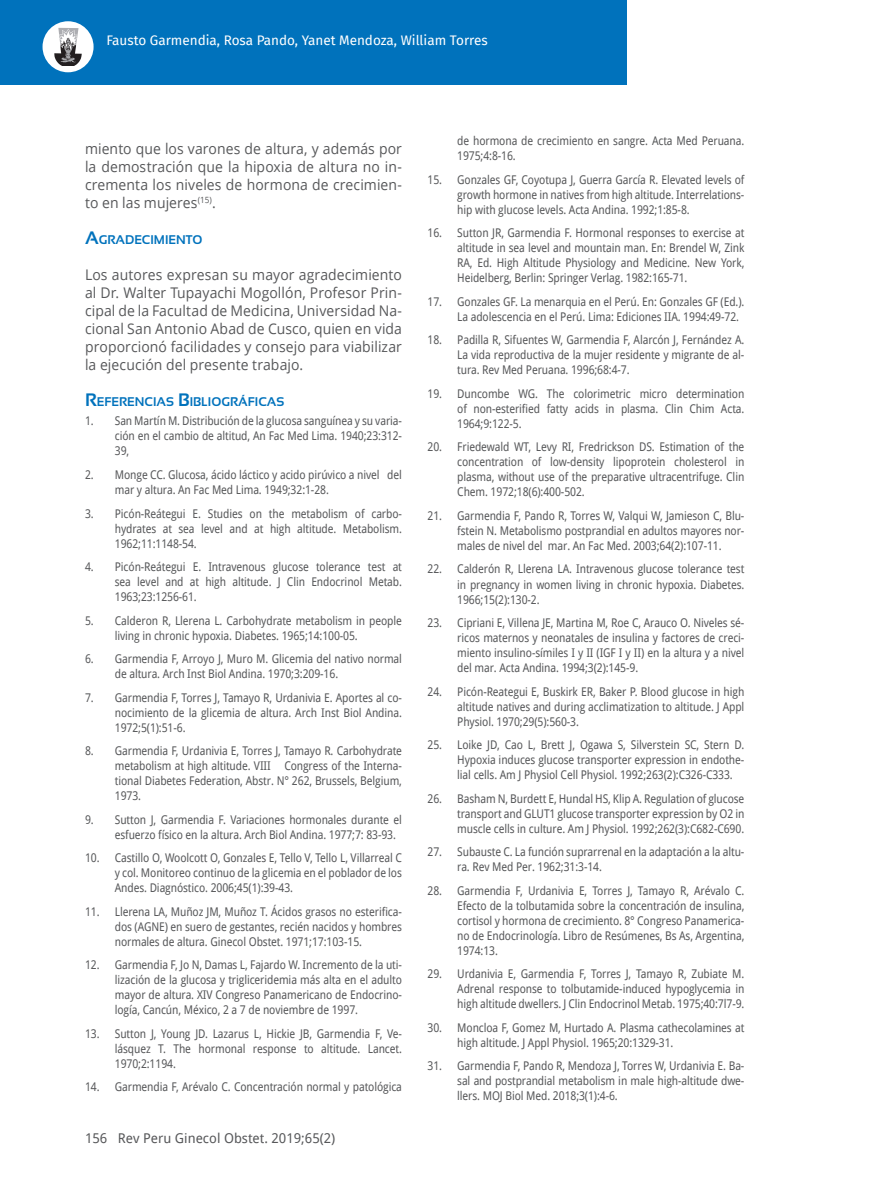
<style>
.page{position:relative;width:872px;height:1191px;background:#fff}
.page>*{position:absolute;margin:0;border:0;box-sizing:border-box;transform-origin:0 0}
.t1{font:14.7px/18px "Open Sans";letter-spacing:.005em;color:#57585a;text-align:justify;scale:.95 1}
.t2{font:13.5px "Fira Sans";color:#fff}
.t3{font:13.5px "Droid Sans";color:#57585a}
.t4{font:700 12.6px "Sansation";color:#0072bc}
.t5{font:12px/15px "Droid Sans";letter-spacing:-.01em;color:#57585a;text-align:justify;scale:.9 1}
.s1{font-size:18px}
</style>
<div class="page">
<div style="left:0;top:0;width:626px;height:85px;background:#0072bc"></div>
<div style="left:43px;top:21px;width:51px;height:51px;background:#fff;border-radius:50%"></div>
<svg style="left:54px;top:28px;width:28px;height:38px"></svg>
<p class="t2" style="left:106px;top:30px;width:383px">Fausto Garmendia, Rosa Pando, Yanet Mendoza, William Torres</p>
<p class="t1" style="left:85px;top:139px;width:335px">miento que los varones de altura, y además por la demostración que la hipoxia de altura no in&shy;crementa los niveles de hormona de crecimien&shy;to en las mujeres<sup>(15)</sup>.</p>
<p class="t4" style="left:85px;top:233px;width:119px"><span class="s1">A</span>GRADECIMI ENTO</p>
<p class="t1" style="left:85px;top:265px;width:335px">Los autores expresan su mayor agradecimiento al Dr. Walter Tupayachi Mogollón, Profesor Prin&shy;cipal de la Facultad de Medicina, Universidad Na&shy;cional San Antonio Abad de Cusco, quien en vida proporcionó facilidades y consejo para viabilizar la ejecución del presente trabajo.</p>
<p class="t4" style="left:85px;top:395px;width:201px"><span class="s1">R</span>EFERENCIAS <span class="s1">B</span>IBLIOGRÁFICAS</p>
<p class="t5" style="left:115px;top:413px;width:320px;text-indent:-30px">1. San Martín M. Distribución de la glucosa sanguínea y su varia&shy;ción en el cambio de altitud, An Fac Med Lima. 1940;23:312- 39,</p>
<p class="t5" style="left:115px;top:467px;width:320px;text-indent:-30px">2. Monge CC. Glucosa, ácido láctico y acido pirúvico a nivel del mar y altura. An Fac Med Lima. 1949;32:1-28.</p>
<p class="t5" style="left:115px;top:505px;width:320px;text-indent:-30px">3. Picón-Reátegui E. Studies on the metabolism of carbo&shy;hydrates at sea level and at high altitude. Metabolism.<br>1962;11:1148-54.</p>
<p class="t5" style="left:115px;top:559px;width:320px;text-indent:-30px">4. Picón-Reátegui E. Intravenous glucose tolerance test at sea level and at high altitude. J Clin Endocrinol Metab.<br>1963;23:1256-61.</p>
<p class="t5" style="left:115px;top:612px;width:320px;text-indent:-30px">5. Calderon R, Llerena L. Carbohydrate metabolism in people living in chronic hypoxia. Diabetes. 1965;14:100-05.</p>
<p class="t5" style="left:115px;top:651px;width:320px;text-indent:-30px">6. Garmendia F, Arroyo J, Muro M. Glicemia del nativo normal de altura. Arch Inst Biol Andina. 1970;3:209-16.</p>
<p class="t5" style="left:115px;top:689px;width:320px;text-indent:-30px">7. Garmendia F, Torres J, Tamayo R, Urdanivia E. Aportes al co&shy;nocimiento de la glicemia de altura. Arch Inst Biol Andina.<br>1972;5(1):51-6.</p>
<p class="t5" style="left:115px;top:743px;width:320px;text-indent:-30px">8. Garmendia F, Urdanivia E, Torres J, Tamayo R. Carbohydrate metabolism at high altitude. VIII Congress of the Interna&shy;tional Diabetes Federation, Abstr. N° 262, Brussels, Belgium, 1973.</p>
<p class="t5" style="left:115px;top:811px;width:320px;text-indent:-30px">9. Sutton J, Garmendia F. Variaciones hormonales durante el esfuerzo físico en la altura. Arch Biol Andina. 1977;7: 83-93.</p>
<p class="t5" style="left:115px;top:850px;width:320px;text-indent:-30px">10. Castillo O, Woolcott O, Gonzales E, Tello V, Tello L, Villarreal C y col. Monitoreo continuo de la glicemia en el poblador de los Andes. Diagnóstico. 2006;45(1):39-43.</p>
<p class="t5" style="left:115px;top:903px;width:320px;text-indent:-30px">11. Llerena LA, Muñoz JM, Muñoz T. Ácidos grasos no esterifica&shy;dos (AGNE) en suero de gestantes, recién nacidos y hombres normales de altura. Ginecol Obstet. 1971;17:103-15.</p>
<p class="t5" style="left:115px;top:957px;width:320px;text-indent:-30px">12. Garmendia F, Jo N, Damas L, Fajardo W. Incremento de la uti&shy;lización de la glucosa y trigliceridemia más alta en el adulto mayor de altura. XIV Congreso Panamericano de Endocrino&shy;logía, Cancún, México, 2 a 7 de noviembre de 1997.</p>
<p class="t5" style="left:115px;top:1025px;width:320px;text-indent:-30px">13. Sutton J, Young JD. Lazarus L, Hickie JB, Garmendia F, Ve&shy;lásquez T. The hormonal response to altitude. Lancet.<br>1970;2:1194.</p>
<p class="t5" style="left:85px;top:1079px;width:354px">14. Garmendia F, Arévalo C. Concentración normal y patológica</p>
<p class="t3" style="left:85px;top:1128px;width:252px">156 Rev Peru Ginecol Obstet. 2019;65(2)</p>
<p class="t5" style="left:457px;top:133px;width:320px">de hormona de crecimiento en sangre. Acta Med Peruana.<br>1975;4:8-16.</p>
<p class="t5" style="left:457px;top:172px;width:320px;text-indent:-30px">15. Gonzales GF, Coyotupa J, Guerra García R. Elevated levels of growth hormone in natives from high altitude. Interrelations&shy;hip with glucose levels. Acta Andina. 1992;1:85-8.</p>
<p class="t5" style="left:457px;top:225px;width:320px;text-indent:-30px">16. Sutton JR, Garmendia F. Hormonal responses to exercise at altitude in sea level and mountain man. En: Brendel W, Zink RA, Ed. High Altitude Physiology and Medicine. New York, Heidelberg, Berlin: Springer Verlag. 1982:165-71.</p>
<p class="t5" style="left:457px;top:294px;width:320px;text-indent:-30px">17. Gonzales GF. La menarquia en el Perú. En: Gonzales GF (Ed.).<br>La adolescencia en el Perú. Lima: Ediciones IIA. 1994:49-72.</p>
<p class="t5" style="left:457px;top:332px;width:320px;text-indent:-30px">18. Padilla R, Sifuentes W, Garmendia F, Alarcón J, Fernández A.<br>La vida reproductiva de la mujer residente y migrante de al&shy;tura. Rev Med Peruana. 1996;68:4-7.</p>
<p class="t5" style="left:457px;top:386px;width:320px;text-indent:-30px">19. Duncombe WG. The colorimetric micro determination of non-esterified fatty acids in plasma. Clin Chim Acta.<br>1964;9:122-5.</p>
<p class="t5" style="left:457px;top:439px;width:320px;text-indent:-30px">20. Friedewald WT, Levy RI, Fredrickson DS. Estimation of the concentration of low-density lipoprotein cholesterol in plasma, without use of the preparative ultracentrifuge. Clin Chem. 1972;18(6):400-502.</p>
<p class="t5" style="left:457px;top:508px;width:320px;text-indent:-30px">21. Garmendia F, Pando R, Torres W, Valqui W, Jamieson C, Blu&shy;fstein N. Metabolismo postprandial en adultos mayores nor&shy;males de nivel del mar. An Fac Med. 2003;64(2):107-11.</p>
<p class="t5" style="left:457px;top:561px;width:320px;text-indent:-30px">22. Calderón R, Llerena LA. Intravenous glucose tolerance test in pregnancy in women living in chronic hypoxia. Diabetes.<br>1966;15(2):130-2.</p>
<p class="t5" style="left:457px;top:615px;width:320px;text-indent:-30px">23. Cipriani E, Villena JE, Martina M, Roe C, Arauco O. Niveles sé&shy;ricos maternos y neonatales de insulina y factores de creci&shy;miento insulino-símiles I y II (IGF I y II) en la altura y a nivel del mar. Acta Andina. 1994;3(2):145-9.</p>
<p class="t5" style="left:457px;top:683px;width:320px;text-indent:-30px">24. Picón-Reategui E, Buskirk ER, Baker P. Blood glucose in high altitude natives and during acclimatization to altitude. J Appl Physiol. 1970;29(5):560-3.</p>
<p class="t5" style="left:457px;top:737px;width:320px;text-indent:-30px">25. Loike JD, Cao L, Brett J, Ogawa S, Silverstein SC, Stern D.<br>Hypoxia induces glucose transporter expression in endothe&shy;lial cells. Am J Physiol Cell Physiol. 1992;263(2):C326-C333.</p>
<p class="t5" style="left:457px;top:790px;width:320px;text-indent:-30px">26. Basham N, Burdett E, Hundal HS, Klip A. Regulation of glucose transport and GLUT1 glucose transporter expression by O2 in muscle cells in culture. Am J Physiol. 1992;262(3):C682-C690.</p>
<p class="t5" style="left:457px;top:844px;width:320px;text-indent:-30px">27. Subauste C. La función suprarrenal en la adaptación a la altu&shy;ra. Rev Med Per. 1962;31:3-14.</p>
<p class="t5" style="left:457px;top:882px;width:320px;text-indent:-30px">28. Garmendia F, Urdanivia E, Torres J, Tamayo R, Arévalo C.<br>Efecto de la tolbutamida sobre la concentración de insulina, cortisol y hormona de crecimiento. 8° Congreso Panamerica&shy;no de Endocrinología. Libro de Resúmenes, Bs As, Argentina, 1974:13.</p>
<p class="t5" style="left:457px;top:966px;width:320px;text-indent:-30px">29. Urdanivia E, Garmendia F, Torres J, Tamayo R, Zubiate M.<br>Adrenal response to tolbutamide-induced hypoglycemia in high altitude dwellers. J Clin Endocrinol Metab. 1975;40:7l7-9.</p>
<p class="t5" style="left:457px;top:1019px;width:320px;text-indent:-30px">30. Moncloa F, Gomez M, Hurtado A. Plasma cathecolamines at high altitude. J Appl Physiol. 1965;20:1329-31.</p>
<p class="t5" style="left:457px;top:1058px;width:320px;text-indent:-30px">31. Garmendia F, Pando R, Mendoza J, Torres W, Urdanivia E. Ba&shy;sal and postprandial metabolism in male high-altitude dwe&shy;llers. MOJ Biol Med. 2018;3(1):4-6.</p>
</div>
